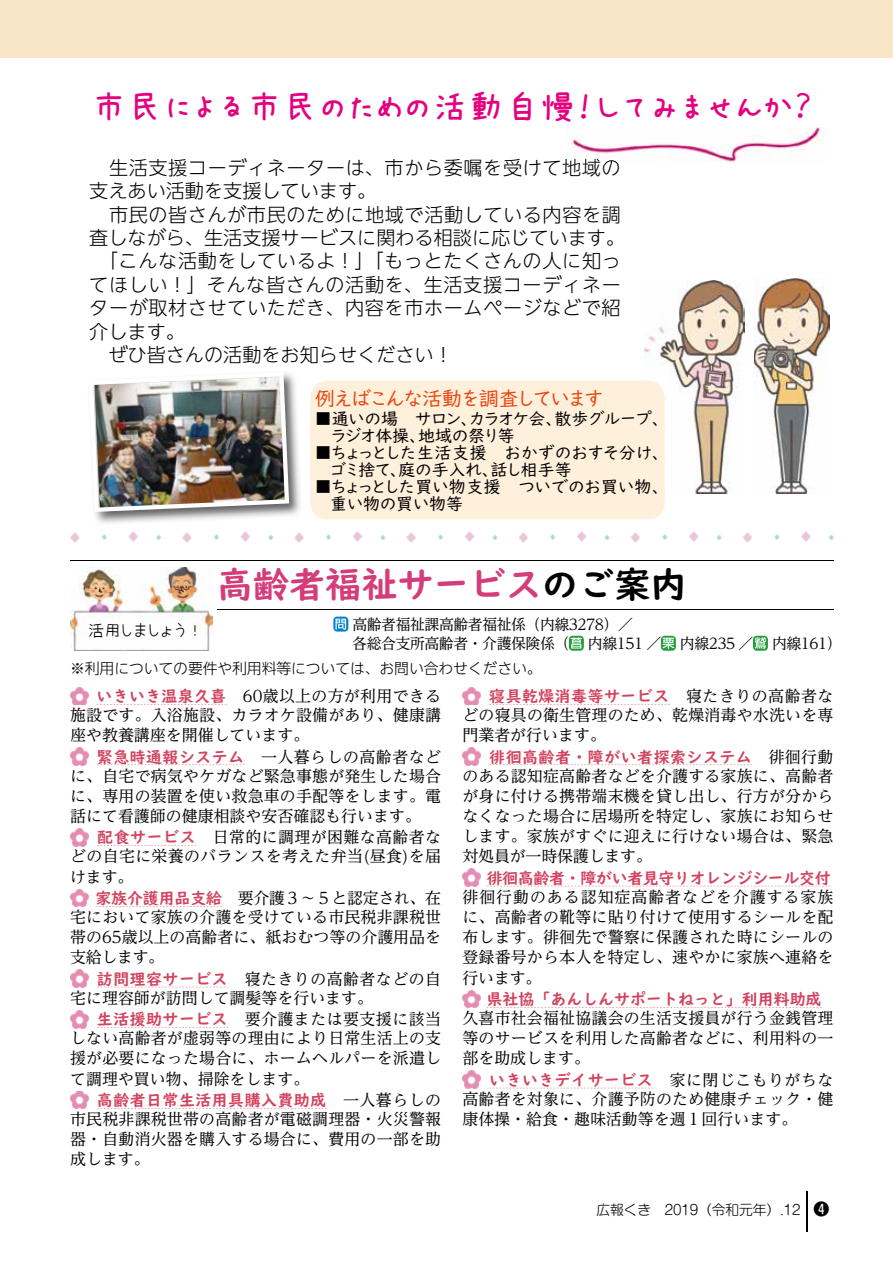
<style>
.page{position:relative;width:893px;height:1263px;background:#fff}
.page>*{position:absolute;margin:0;border:0;box-sizing:border-box;transform-origin:0 0}
.t1{font:36.15px "AP Japanesefont";color:#e4007f}
.t2{font:700 36.15px "UD Digi Kyokasho Std N";color:#d43d7a}
.t3{font:20.25px "UD Digi Kyokasho Std N";letter-spacing:-.12em;color:#e94713}
.t4{font:300 19.2px/23.4px "UD Shin Go NT Pro";letter-spacing:.03em;color:#000}
.t5{font:16.95px/17px "UD Digi Kyokasho Std N";letter-spacing:-.035em;color:#000}
.t6{font:16.95px/17px "UD Digi Kyokasho Std N";letter-spacing:-.07em;color:#000}
.t7{font:15.9px/20.2px "UD Reimin Pro";letter-spacing:.01em;color:#000;text-align:justify}
.t8{font:700 15.9px "UD Digi Kyokasho Std N";letter-spacing:.03em;color:#d24561}
.t9{font:700 15.9px "UD Digi Kyokasho Std N";letter-spacing:-.02em;color:#d24561}
.t10{font:700 15.9px "UD Digi Kyokasho Std N";color:#d24561}
.t11{font:15.9px "azukifont LP";letter-spacing:.02em;color:#000}
.t12{font:14.85px/19.2px "UD Reimin Pro";letter-spacing:-.03em;color:#000}
.t13{font:300 14.85px "UD Shin Go NT Pro";letter-spacing:-.01em;color:#000}
.t14{font:300 13.8px "Shin M Go Pro";letter-spacing:-.01em;color:#000}
.s1{color:#000}
.s2{font-family:"UD Digi Kyokasho Std N";font-weight:700;color:#d24561}
.s3{font-family:"UD Reimin Pro";font-weight:400;color:#000}
.s4{font-weight:500;font-size:15.9px}
</style>
<div class="page">
<svg style="left:97px;top:704px;width:130px;height:1px"></svg>
<svg style="left:97px;top:765px;width:147px;height:1px"></svg>
<svg style="left:97px;top:845px;width:99px;height:1px"></svg>
<svg style="left:96px;top:906px;width:126px;height:1px"></svg>
<svg style="left:97px;top:987px;width:131px;height:1px"></svg>
<svg style="left:97px;top:1027px;width:131px;height:1px"></svg>
<svg style="left:97px;top:1108px;width:230px;height:1px"></svg>
<img style="left:70px;top:687px;width:19px;height:18px">
<img style="left:70px;top:748px;width:19px;height:17px">
<img style="left:70px;top:828px;width:19px;height:18px">
<img style="left:70px;top:889px;width:19px;height:18px">
<img style="left:70px;top:970px;width:19px;height:18px">
<img style="left:70px;top:1010px;width:19px;height:18px">
<img style="left:70px;top:1091px;width:19px;height:18px">
<svg style="left:489px;top:704px;width:181px;height:1px"></svg>
<svg style="left:490px;top:765px;width:262px;height:1px"></svg>
<svg style="left:487px;top:886px;width:343px;height:1px"></svg>
<svg style="left:487px;top:1007px;width:334px;height:1px"></svg>
<svg style="left:489px;top:1088px;width:164px;height:1px"></svg>
<img style="left:462px;top:687px;width:19px;height:18px">
<img style="left:462px;top:748px;width:19px;height:17px">
<img style="left:462px;top:869px;width:19px;height:18px">
<img style="left:462px;top:990px;width:19px;height:18px">
<img style="left:462px;top:1071px;width:19px;height:18px">
<svg style="left:333px;top:617px;width:15px;height:15px"></svg>
<svg style="left:335px;top:619px;width:11px;height:10px"></svg>
<svg style="left:569px;top:636px;width:15px;height:15px"></svg>
<svg style="left:571px;top:637px;width:11px;height:11px"></svg>
<svg style="left:661px;top:636px;width:15px;height:15px"></svg>
<svg style="left:662px;top:638px;width:12px;height:11px"></svg>
<svg style="left:753px;top:636px;width:15px;height:15px"></svg>
<svg style="left:755px;top:637px;width:11px;height:12px"></svg>
<hr style="left:70px;top:560px;width:763px;height:1px;background:#000">
<hr style="left:217px;top:609px;width:616px;height:1px;background:#000">
<img style="left:70px;top:567px;width:143px;height:83px">
<img style="left:754px;top:279px;width:75px;height:214px">
<img style="left:644px;top:281px;width:100px;height:212px">
<img style="left:95px;top:374px;width:205px;height:149px">
<img style="left:93px;top:373px;width:196px;height:139px">
<img style="left:571px;top:127px;width:253px;height:35px">
<img style="left:566px;top:158px;width:53px;height:7px">
<img style="left:70px;top:532px;width:763px;height:10px">
<div style="left:310px;top:381px;width:355px;height:138px;background:#fef0db;border-radius:17px"></div>
<div style="left:0;top:0;width:893px;height:57px;background:#f8e4c7"></div>
<hr style="left:806px;top:1192px;width:2px;height:40px;background:#000">
<h1 class="t1" style="left:91px;top:89px;width:723px">市民による市民のための活動自慢！してみませんか？</h1>
<p class="t4" style="left:89px;top:155px;width:537px">　生活支援コーディネーターは、市から委嘱を受けて地域の支えあい活動を支援しています。<br>　市民の皆さんが市民のために地域で活動している内容を調査しながら、生活支援サービスに関わる相談に応じています。　「こんな活動をしているよ！」「もっとたくさんの人に知ってほしい！」そんな皆さんの活動を、生活支援コーディネーターが取材させていただき、内容を市ホームページなどで紹介します。<br>　ぜひ皆さんの活動をお知らせください！</p>
<p class="t3" style="left:315px;top:382px;width:291px">例えばこんな活動を調査しています</p>
<p class="t6" style="left:330px;top:410px;width:349px;text-indent:-15px">■ 通いの場　サロン、カラオケ会、散歩グループ、　ラジオ体操、地域の祭り等</p>
<p class="t5" style="left:329px;top:444px;width:341px;text-indent:-14px">■ ちょっとした生活支援　おかずのおすそ分け、ゴミ捨て、庭の手入れ、話し相手等</p>
<p class="t5" style="left:330px;top:478px;width:340px;text-indent:-16px">■ ちょっとした買い物支援　ついでのお買い物、重い物の買い物等</p>
<p class="t11" style="left:88px;top:622px;width:116px">活用しましょう！</p>
<h1 class="t2" style="left:217px;top:557px;width:471px">高齢者福祉サービス<span class="s1">のご案内</span></h1>
<p class="t12" style="left:333px;top:614px;width:510px;text-indent:19px">高齢者福祉課高齢者福祉係（内線3278）／<br>　 各総合支所高齢者・介護保険係（ 内線151 ／ 内線235 ／ 内線161）</p>
<p class="t13" style="left:70px;top:656px;width:473px">※利用についての要件や利用料等については、お問い合わせください。</p>
<p class="t7" style="left:70px;top:686px;width:372px;line-height:19.6px;text-indent:26px"><span class="s2">いきいき温泉久喜</span>　60歳以上の方が利用できる施設です。入浴施設、カラオケ設備があり、健康講座や教養講座を開催しています。</p>
<p class="t7" style="left:70px;top:746px;width:372px;line-height:19.8px;text-indent:27px"><span class="s2">緊急時通報システム</span>　一人暮らしの高齢者などに、自宅で病気やケガなど緊急事態が発生した場合に、専用の装置を使い救急車の手配等をします。電話にて看護師の健康相談や安否確認も行います。</p>
<p class="t7" style="left:70px;top:827px;width:372px;line-height:19.6px;text-indent:27px"><span class="s2">配食サービス</span> 日常的に調理が困難な高齢者などの自宅に栄養のバランスを考えた弁当(昼食)を届けます。</p>
<p class="t7" style="left:70px;top:887px;width:373px;line-height:19.8px;text-indent:25px"><span class="s2">家族介護用品支給</span> 要介護３～５と認定され、在宅において家族の介護を受けている市民税非課税世帯の65歳以上の高齢者に、紙おむつ等の介護用品を支給します。</p>
<p class="t7" style="left:70px;top:969px;width:372px;line-height:19px;text-indent:27px"><span class="s2">訪問理容サービス</span> 寝たきりの高齢者などの自宅に理容師が訪問して調髪等を行います。</p>
<p class="t7" style="left:70px;top:1009px;width:372px;line-height:19.8px;text-indent:27px"><span class="s2">生活援助サービス</span> 要介護または要支援に該当しない高齢者が虚弱等の理由により日常生活上の支援が必要になった場合に、ホームヘルパーを派遣して調理や買い物、掃除をします。</p>
<p class="t8" style="left:97px;top:1088px;width:346px">高齢者日常生活用具購入費助成 <span class="s3">一人暮らしの</span></p>
<p class="t7" style="left:70px;top:1108px;width:372px">市民税非課税世帯の高齢者が電磁調理器・火災警報器・自動消火器を購入する場合に、費用の一部を助成します。</p>
<p class="t8" style="left:489px;top:684px;width:346px">寝具乾燥消毒等サービス <span class="s3">寝たきりの高齢者な</span></p>
<p class="t7" style="left:462px;top:704px;width:372px">どの寝具の衛生管理のため、乾燥消毒や水洗いを専門業者が行います。</p>
<p class="t8" style="left:489px;top:744px;width:346px">徘徊高齢者・障がい者探索システム <span class="s3">徘徊行動</span></p>
<p class="t7" style="left:462px;top:765px;width:372px">のある認知症高齢者などを介護する家族に、高齢者が身に付ける携帯端末機を貸し出し、行方が分からなくなった場合に居場所を特定し、家族にお知らせします。家族がすぐに迎えに行けない場合は、緊急対処員が一時保護します。</p>
<p class="t9" style="left:487px;top:865px;width:346px">徘徊高齢者・障がい者見守りオレンジシール交付</p>
<p class="t7" style="left:462px;top:886px;width:372px">徘徊行動のある認知症高齢者などを介護する家族に、高齢者の靴等に貼り付けて使用するシールを配布します。徘徊先で警察に保護された時にシールの登録番号から本人を特定し、速やかに家族へ連絡を行います。</p>
<p class="t10" style="left:487px;top:987px;width:336px">県社協「あんしんサポートねっと」利用料助成</p>
<p class="t7" style="left:462px;top:1007px;width:372px">久喜市社会福祉協議会の生活支援員が行う金銭管理等のサービスを利用した高齢者などに、利用料の一部を助成します。</p>
<p class="t8" style="left:489px;top:1067px;width:346px">いきいきデイサービス <span class="s3">家に閉じこもりがちな</span></p>
<p class="t7" style="left:462px;top:1088px;width:372px">高齢者を対象に、介護予防のため健康チェック・健康体操・給食・趣味活動等を週１回行います。</p>
<p class="t14" style="left:596px;top:1198px;width:234px">広報くき　2019（令和元年）.12 <span class="s4">❹</span></p>
</div>
